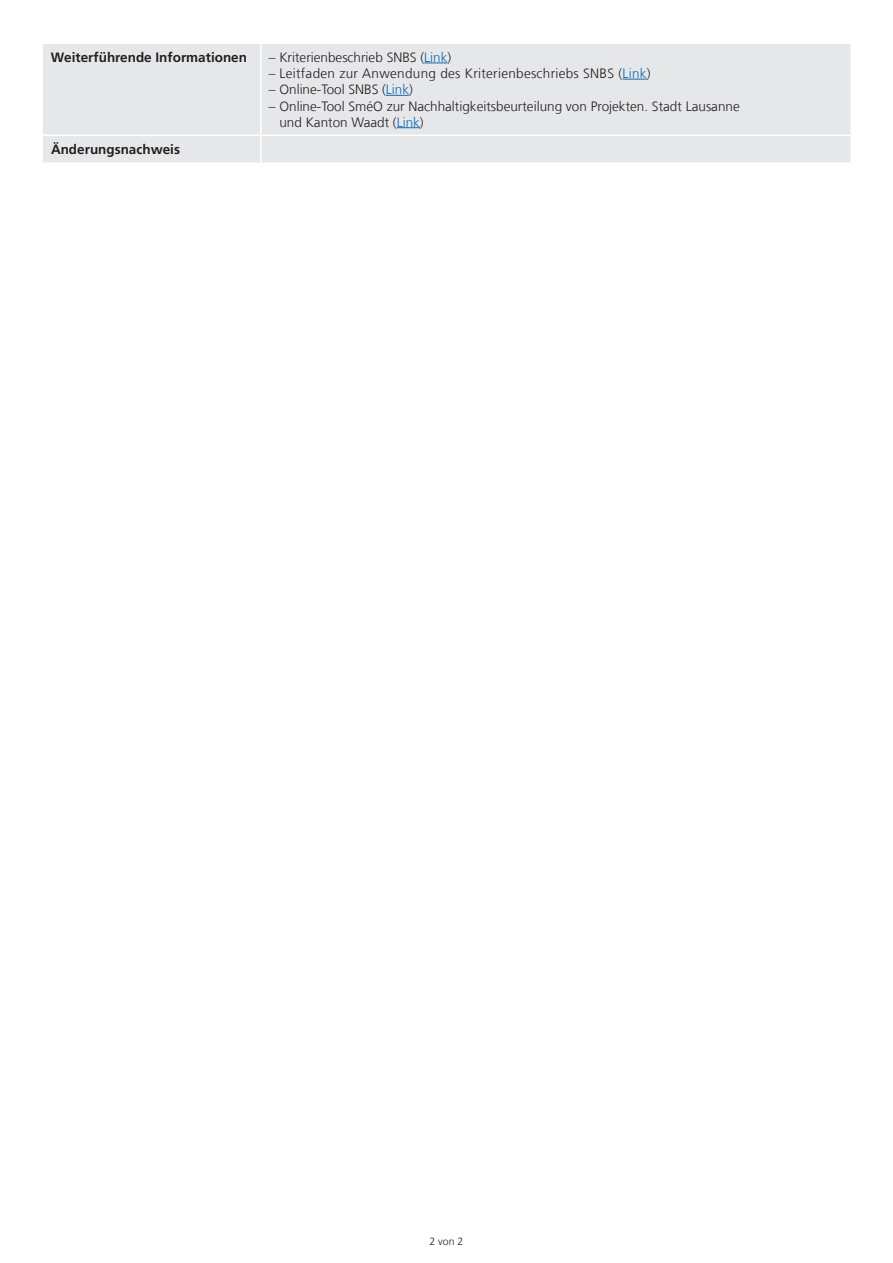
<style>
.page{position:relative;width:893px;height:1263px;background:#fff}
.page>*{position:absolute;margin:0;border:0;box-sizing:border-box;transform-origin:0 0}
.t1{font:300 13.5px/16.2px "Frutiger LT Com";color:#231f20}
.t2{font:300 13.5px "Frutiger LT Com";letter-spacing:.02em;color:#231f20}
.t3{font:700 13.5px "Frutiger LT Com";color:#231f20}
.t4{font:300 10.5px "Frutiger LT Com";color:#231f20}
.s1{color:#0e6bb6}
</style>
<div class="page">
<div style="left:43px;top:44px;width:807px;height:118px;background:#e6e7e9"></div>
<hr style="left:260px;top:44px;width:2px;height:90px;background:#fff">
<hr style="left:260px;top:136px;width:2px;height:26px;background:#fff">
<hr style="left:43px;top:134px;width:218px;height:2px;background:#fff">
<hr style="left:261px;top:134px;width:185px;height:2px;background:#fff">
<hr style="left:446px;top:134px;width:149px;height:2px;background:#fff">
<hr style="left:595px;top:134px;width:45px;height:2px;background:#fff">
<hr style="left:640px;top:134px;width:83px;height:2px;background:#fff">
<hr style="left:723px;top:134px;width:127px;height:2px;background:#fff">
<svg style="left:424px;top:63px;width:23px;height:1px"></svg>
<svg style="left:622px;top:79px;width:25px;height:1px"></svg>
<svg style="left:386px;top:95px;width:23px;height:1px"></svg>
<svg style="left:397px;top:127px;width:23px;height:1px"></svg>
<p class="t3" style="left:51px;top:49px;width:198px">Weiterführende Informationen</p>
<p class="t1" style="left:269px;top:49px;width:184px">– Kriterienbeschrieb SNBS (<span class="s1">Link</span>)</p>
<p class="t2" style="left:269px;top:66px;width:383px">– Leitfaden zur Anwendung des Kriterienbeschriebs SNBS (<span class="s1">Link</span>)</p>
<p class="t1" style="left:269px;top:82px;width:146px">– Online-Tool SNBS (<span class="s1">Link</span>)</p>
<p class="t1" style="left:279px;top:98px;width:462px;text-indent:-11px">– Online-Tool SméO zur Nachhaltigkeitsbeurteilung von Projekten. Stadt Lausanne und Kanton Waadt (<span class="s1">Link</span>)</p>
<p class="t3" style="left:51px;top:141px;width:130px">Änderungsnachweis</p>
<p class="t4" style="left:430px;top:1235px;width:35px">2 von 2</p>
</div>
